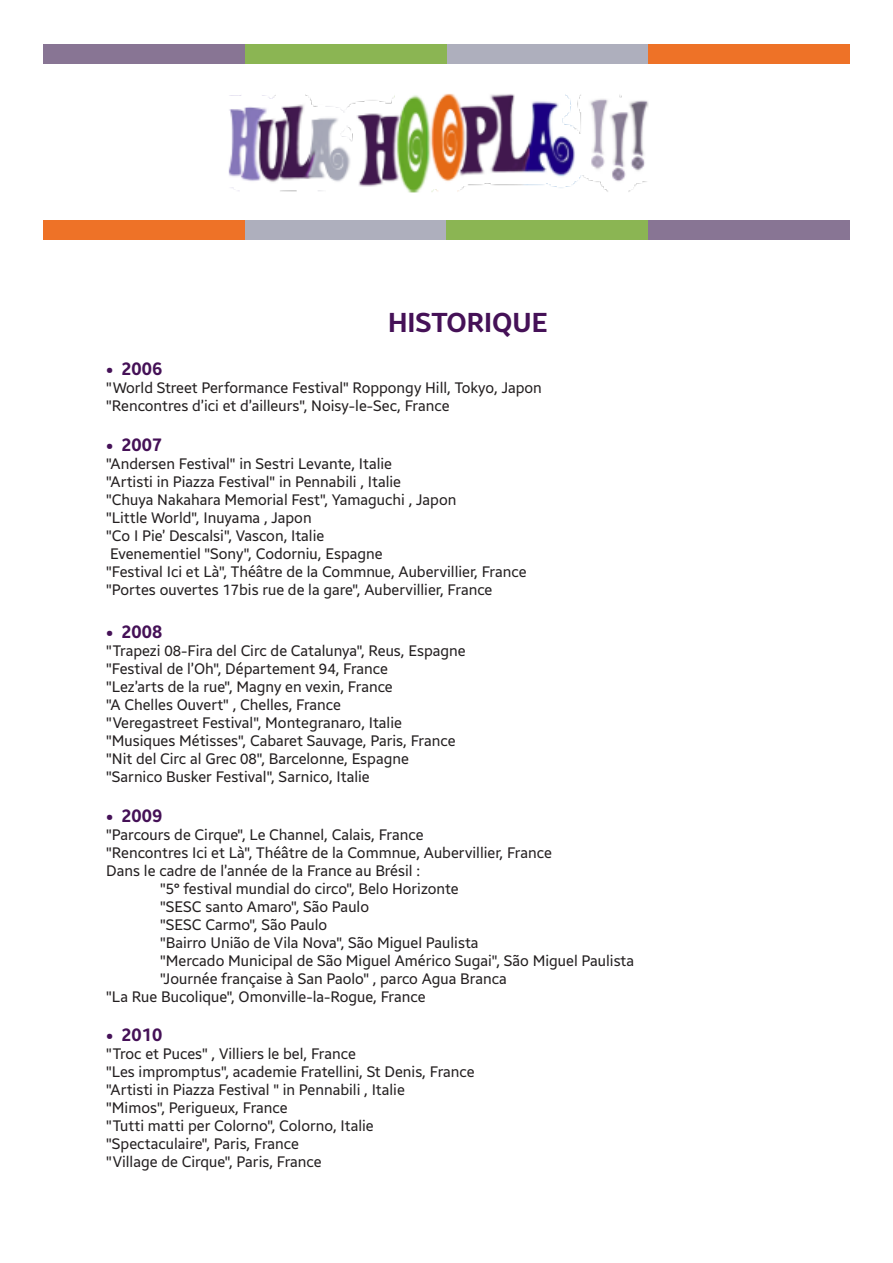
<style>
.page{position:relative;width:893px;height:1263px;background:#fff}
.page>*{position:absolute;margin:0;border:0;box-sizing:border-box;transform-origin:0 0}
.t1{font:700 27px "Breeze Sans";color:#451157}
.t2{font:700 18px "Breeze Sans";color:#451157}
.t3{font:15px "Breeze Sans";color:#231f20}
</style>
<div class="page">
<img style="left:228px;top:93px;width:421px;height:100px">
<div style="left:43px;top:221px;width:201px;height:19px;background:#ee7227"></div>
<div style="left:244px;top:221px;width:202px;height:19px;background:#aeafbd"></div>
<div style="left:446px;top:221px;width:202px;height:19px;background:#8bb553"></div>
<div style="left:648px;top:221px;width:202px;height:19px;background:#887594"></div>
<div style="left:648px;top:44px;width:202px;height:20px;background:#ee7227"></div>
<div style="left:446px;top:44px;width:202px;height:20px;background:#aeafbd"></div>
<div style="left:244px;top:44px;width:202px;height:20px;background:#8bb553"></div>
<div style="left:43px;top:44px;width:201px;height:20px;background:#887594"></div>
<p class="t1" style="left:388px;top:304px;width:161px">HISTORIQUE</p>
<p class="t2" style="left:106px;top:357px;width:57px">• 2006</p>
<p class="t3" style="left:106px;top:378px;width:437px">"World Street Performance Festival" Roppongy Hill, Tokyo, Japon</p>
<p class="t3" style="left:106px;top:396px;width:345px">"Rencontres d’ici et d’ailleurs", Noisy-le-Sec, France</p>
<p class="t2" style="left:106px;top:432px;width:57px">• 2007</p>
<p class="t3" style="left:106px;top:453px;width:287px">"Andersen Festival" in Sestri Levante, Italie</p>
<p class="t3" style="left:106px;top:471px;width:296px">"Artisti in Piazza Festival" in Pennabili , Italie</p>
<p class="t3" style="left:106px;top:489px;width:352px">"Chuya Nakahara Memorial Fest", Yamaguchi , Japon</p>
<p class="t3" style="left:106px;top:507px;width:207px">"Little World", Inuyama , Japon</p>
<p class="t3" style="left:106px;top:525px;width:220px">"Co I Pie’ Descalsi", Vascon, Italie</p>
<p class="t3" style="left:110px;top:543px;width:274px">Evenementiel "Sony", Codorniu, Espagne</p>
<p class="t3" style="left:106px;top:561px;width:422px">"Festival Ici et Là", Théâtre de la Commnue, Aubervillier, France</p>
<p class="t3" style="left:106px;top:579px;width:388px">"Portes ouvertes 17bis rue de la gare", Aubervillier, France</p>
<p class="t2" style="left:106px;top:619px;width:57px">• 2008</p>
<p class="t3" style="left:106px;top:641px;width:361px">"Trapezi 08-Fira del Circ de Catalunya", Reus, Espagne</p>
<p class="t3" style="left:106px;top:659px;width:283px">"Festival de l’Oh", Département 94, France</p>
<p class="t3" style="left:106px;top:677px;width:288px">"Lez’arts de la rue", Magny en vexin, France</p>
<p class="t3" style="left:106px;top:695px;width:236px">"A Chelles Ouvert" , Chelles, France</p>
<p class="t3" style="left:106px;top:713px;width:297px">"Veregastreet Festival", Montegranaro, Italie</p>
<p class="t3" style="left:106px;top:731px;width:351px">"Musiques Métisses", Cabaret Sauvage, Paris, France</p>
<p class="t3" style="left:106px;top:749px;width:304px">"Nit del Circ al Grec 08", Barcelonne, Espagne</p>
<p class="t3" style="left:106px;top:767px;width:265px">"Sarnico Busker Festival", Sarnico, Italie</p>
<p class="t2" style="left:106px;top:803px;width:57px">• 2009</p>
<p class="t3" style="left:106px;top:824px;width:319px">"Parcours de Cirque", Le Channel, Calais, France</p>
<p class="t3" style="left:106px;top:842px;width:447px">"Rencontres Ici et Là", Théâtre de la Commnue, Aubervillier, France</p>
<p class="t3" style="left:106px;top:860px;width:315px">Dans le cadre de l’année de la France au Brésil :</p>
<p class="t3" style="left:160px;top:878px;width:300px">"5° festival mundial do circo", Belo Horizonte</p>
<p class="t3" style="left:160px;top:896px;width:210px">"SESC santo Amaro", São Paulo</p>
<p class="t3" style="left:160px;top:914px;width:168px">"SESC Carmo", São Paulo</p>
<p class="t3" style="left:160px;top:932px;width:320px">"Bairro União de Vila Nova", São Miguel Paulista</p>
<p class="t3" style="left:160px;top:950px;width:475px">"Mercado Municipal de São Miguel Américo Sugai", São Miguel Paulista</p>
<p class="t3" style="left:160px;top:968px;width:348px">"Journée française à San Paolo" , parco Agua Branca</p>
<p class="t3" style="left:106px;top:986px;width:321px">"La Rue Bucolique", Omonville-la-Rogue, France</p>
<p class="t2" style="left:106px;top:1023px;width:57px">• 2010</p>
<p class="t3" style="left:106px;top:1044px;width:251px">"Troc et Puces" , Villiers le bel, France</p>
<p class="t3" style="left:106px;top:1062px;width:370px">"Les impromptus", academie Fratellini, St Denis, France</p>
<p class="t3" style="left:106px;top:1080px;width:300px">"Artisti in Piazza Festival " in Pennabili , Italie</p>
<p class="t3" style="left:106px;top:1098px;width:183px">"Mimos", Perigueux, France</p>
<p class="t3" style="left:106px;top:1116px;width:269px">"Tutti matti per Colorno", Colorno, Italie</p>
<p class="t3" style="left:106px;top:1134px;width:194px">"Spectaculaire", Paris, France</p>
<p class="t3" style="left:106px;top:1152px;width:217px">"Village de Cirque", Paris, France</p>
</div>
